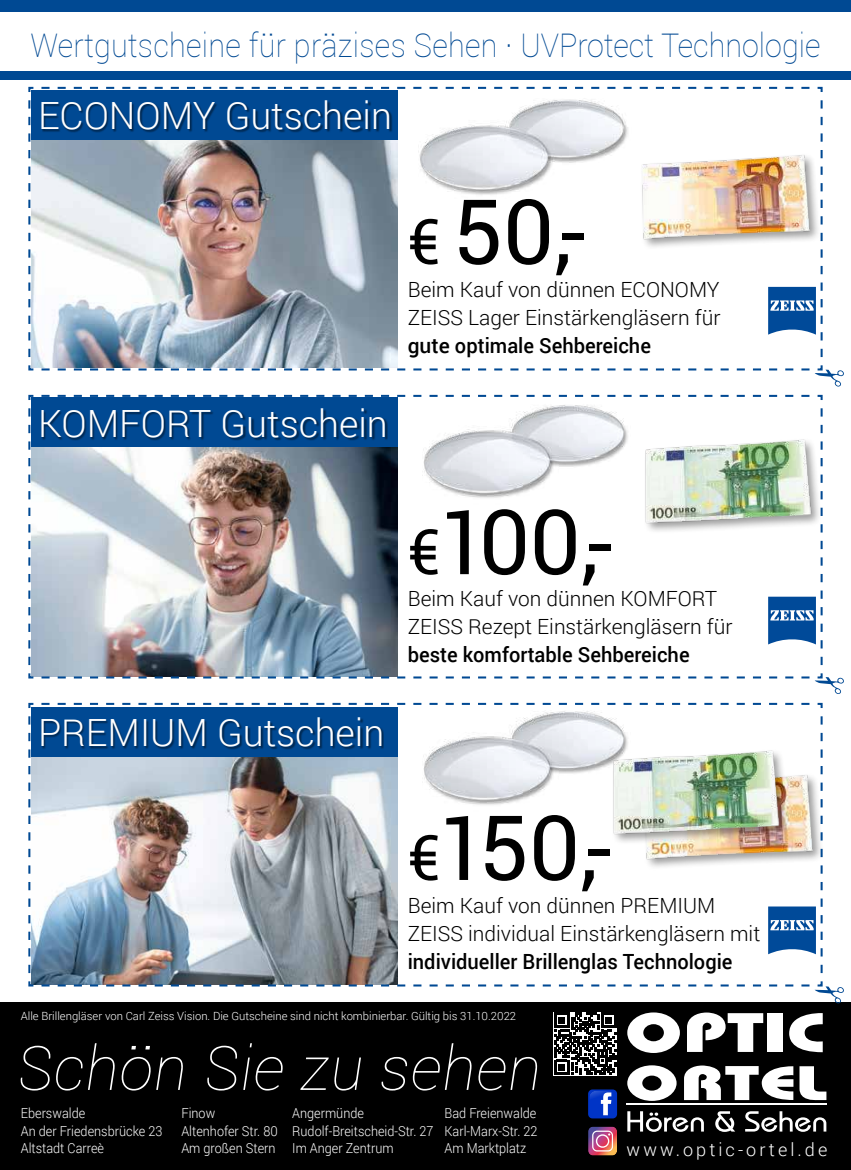
<style>
.page{position:relative;width:851px;height:1170px;background:#fff}
.page>*{position:absolute;margin:0;border:0;box-sizing:border-box;transform-origin:0 0}
.t1{font:90px "Roboto";color:#000}
.t2{font:italic 100 61.25px "Roboto";letter-spacing:.01em;color:#fff}
.t3{font:300 37.5px "Roboto";color:#fff}
.t4{font:100 32.5px "Roboto";letter-spacing:.01em;color:#004993;scale:.94 1}
.t5{font:300 20.88px/27.9px "Roboto";color:#000}
.t6{font:500 20.88px "Roboto";color:#000;scale:.96 1}
.t7{font:500 20.88px "Roboto";color:#000}
.t8{font:300 18px "Roboto";letter-spacing:.17em;color:#fff}
.t9{font:300 13.75px "Roboto";color:#fff;scale:.92 1}
.t10{font:300 11.25px "Roboto";color:#fff}
.s1{font-size:62.5px}
</style>
<div class="page">
<div style="left:0;top:1002px;width:850px;height:167px;background:#000"></div>
<svg style="left:627px;top:1012px;width:199px;height:88px"></svg>
<hr style="left:626px;top:1103px;width:201px;height:1px;background:#fff">
<svg style="left:627px;top:1111px;width:76px;height:20px"></svg>
<svg style="left:715px;top:1111px;width:20px;height:20px"></svg>
<svg style="left:745px;top:1111px;width:81px;height:20px"></svg>
<svg style="left:588px;top:1126px;width:29px;height:29px"></svg>
<div style="left:588px;top:1089px;width:29px;height:29px;background:#0034c6;border-radius:4px"></div>
<svg style="left:589px;top:1090px;width:23px;height:25px"></svg>
<svg style="left:553px;top:1012px;width:64px;height:63px"></svg>
<svg style="left:554px;top:1012px;width:62px;height:62px"></svg>
<div style="left:0;top:0;width:850px;height:80px;background:#004993"></div>
<div style="left:0;top:13px;width:850px;height:58px;background:#fff"></div>
<img style="left:28px;top:86px;width:795px;height:285px">
<img style="left:28px;top:394px;width:795px;height:285px">
<img style="left:28px;top:702px;width:795px;height:285px">
<svg style="left:41px;top:368px;width:803px;height:19px"></svg>
<svg style="left:41px;top:676px;width:803px;height:18px"></svg>
<svg style="left:41px;top:984px;width:803px;height:19px"></svg>
<h3 class="t4" style="left:30px;top:32px;width:841px">Wertgutscheine für präzises Sehen · UVProtect Technologie</h3>
<h3 class="t3" style="left:38px;top:89px;width:355px">ECONOMY Gutschein</h3>
<h3 class="t3" style="left:38px;top:398px;width:351px">KOMFORT Gutschein</h3>
<h1 class="t1" style="left:407px;top:199px;width:179px"><span class="s1">€</span> 50,-</h1>
<h3 class="t5" style="left:407px;top:275px;width:314px">Beim Kauf von dünnen ECONOMY<br>ZEISS Lager Einstärkengläsern für</h3>
<h3 class="t7" style="left:407px;top:337px;width:245px">gute optimale Sehbereiche</h3>
<h3 class="t3" style="left:38px;top:716px;width:348px">PREMIUM Gutschein</h3>
<h1 class="t1" style="left:407px;top:509px;width:206px"><span class="s1">€</span>100,-</h1>
<h3 class="t5" style="left:407px;top:584px;width:326px">Beim Kauf von dünnen KOMFORT<br>ZEISS Rezept Einstärkengläsern für</h3>
<h3 class="t6" style="left:407px;top:645px;width:295px">beste komfortable Sehbereiche</h3>
<h1 class="t1" style="left:407px;top:815px;width:205px"><span class="s1">€</span> 150,-</h1>
<h3 class="t5" style="left:407px;top:891px;width:354px">Beim Kauf von dünnen PREMIUM<br>ZEISS individual Einstärkengläsern mit</h3>
<h3 class="t6" style="left:407px;top:952px;width:340px">individueller Brillenglas Technologie</h3>
<p class="t10" style="left:21px;top:1008px;width:496px">Alle Brillengläser von Carl Zeiss Vision. Die Gutscheine sind nicht kombinierbar. Gültig bis 31.10.2022</p>
<h2 class="t2" style="left:16px;top:1032px;width:526px">Schön Sie zu sehen</h2>
<p class="t9" style="left:21px;top:1107px;width:72px">Eberswalde</p>
<p class="t9" style="left:181px;top:1107px;width:38px">Finow</p>
<p class="t9" style="left:292px;top:1107px;width:79px">Angermünde</p>
<p class="t9" style="left:444px;top:1107px;width:101px">Bad Freienwalde</p>
<p class="t9" style="left:21px;top:1124px;width:155px">An der Friedensbrücke 23</p>
<p class="t9" style="left:181px;top:1124px;width:388px">Altenhofer Str. 80 Rudolf-Breitscheid-Str. 27 Karl-Marx-Str. 22</p>
<p class="t9" style="left:21px;top:1138px;width:92px">Altstadt Carreè</p>
<p class="t9" style="left:181px;top:1138px;width:232px">Am großen Stern Im Anger Zentrum</p>
<p class="t9" style="left:444px;top:1138px;width:90px">Am Marktplatz</p>
<h3 class="t8" style="left:626px;top:1141px;width:202px">www.optic-ortel.de</h3>
</div>
